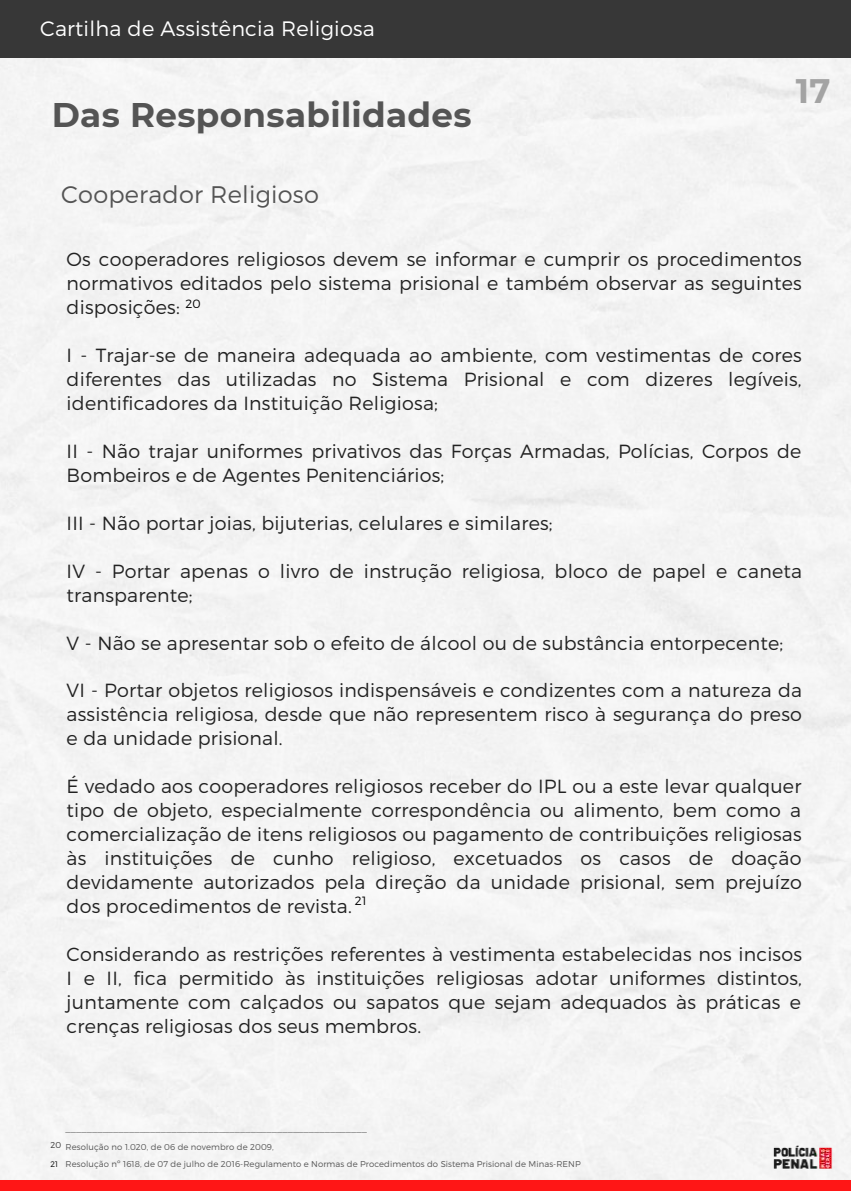
<style>
.page{position:relative;width:851px;height:1191px;background:#fff}
.page>*{position:absolute;margin:0;border:0;box-sizing:border-box;transform-origin:0 0}
.t1{font:700 34.2px "Montserrat";letter-spacing:.01em;color:#545454}
.t2{font:700 34px "Montserrat";color:#a3a3a3}
.t3{font:300 24px "Montserrat";letter-spacing:.01em;color:#545454}
.t4{font:300 20.8px "Montserrat";letter-spacing:.01em;color:#fff}
.t5{font:300 19px/24px "Montserrat";letter-spacing:.01em;color:#222;text-align:justify}
.t6{font:300 12px "Montserrat";color:#000}
.t7{font:300 9.4px "Montserrat";color:#545454}
.t8{font:300 8.4px/17px "Montserrat";letter-spacing:.01em;color:#545454}
.t9{font:300 8.4px "Montserrat";color:#373737}
.t10{font:300 8px "Montserrat";color:#000}
</style>
<div class="page">
<div style="left:0;top:57px;width:850px;height:1124px;background:#f4f4f4"></div>
<img style="left:768px;top:1141px;width:67px;height:33px">
<div style="left:0;top:1181px;width:850px;height:9px;background:#ff1616"></div>
<div style="left:0;top:0;width:850px;height:57px;background:#373737"></div>
<p class="t4" style="left:40px;top:15px;width:336px">Cartilha de Assistência Religiosa</p>
<h1 class="t1" style="left:52px;top:94px;width:421px">Das Responsabilidades</h1>
<p class="t3" style="left:61px;top:179px;width:259px">Cooperador Religioso</p>
<h2 class="t2" style="left:795px;top:70px;width:36px">17</h2>
<p class="t5" style="left:67px;top:246px;width:736px">Os cooperadores religiosos devem se informar e cumprir os procedimentos normativos editados pelo sistema prisional e também observar as seguintes disposições:</p>
<p class="t5" style="left:67px;top:342px;width:736px">I - Trajar-se de maneira adequada ao ambiente, com vestimentas de cores diferentes das utilizadas no Sistema Prisional e com dizeres legíveis, identificadores da Instituição Religiosa;</p>
<p class="t5" style="left:67px;top:438px;width:735px">II - Não trajar uniformes privativos das Forças Armadas, Polícias, Corpos de<br>Bombeiros e de Agentes Penitenciários;</p>
<p class="t5" style="left:67px;top:510px;width:487px">III - Não portar joias, bijuterias, celulares e similares;</p>
<p class="t5" style="left:67px;top:558px;width:736px">IV - Portar apenas o livro de instrução religiosa, bloco de papel e caneta transparente;</p>
<p class="t5" style="left:67px;top:630px;width:717px">V - Não se apresentar sob o efeito de álcool ou de substância entorpecente;</p>
<p class="t5" style="left:67px;top:678px;width:736px">VI - Portar objetos religiosos indispensáveis e condizentes com a natureza da assistência religiosa, desde que não representem risco à segurança do preso e da unidade prisional.</p>
<p class="t5" style="left:67px;top:774px;width:736px">É vedado aos cooperadores religiosos receber do IPL ou a este levar qualquer tipo de objeto, especialmente correspondência ou alimento, bem como a comercialização de itens religiosos ou pagamento de contribuições religiosas às instituições de cunho religioso, excetuados os casos de doação devidamente autorizados pela direção da unidade prisional, sem prejuízo dos procedimentos de revista.</p>
<p class="t5" style="left:67px;top:942px;width:736px">Considerando as restrições referentes à vestimenta estabelecidas nos incisos I e II, fica permitido às instituições religiosas adotar uniformes distintos, juntamente com calçados ou sapatos que sejam adequados às práticas e crenças religiosas dos seus membros.</p>
<p class="t6" style="left:185px;top:296px;width:17px">20</p>
<p class="t6" style="left:355px;top:893px;width:13px">21</p>
<p class="t7" style="left:66px;top:1122px;width:303px">_________________________________________________________</p>
<p class="t8" style="left:66px;top:1138px;width:516px">Resolução no 1.020, de 06 de novembro de 2009,<br>Resolução nº 1618, de 07 de julho de 2016-Regulamento e Normas de Procedimentos do Sistema Prisional de Minas-RENP</p>
<p class="t9" style="left:50px;top:1139px;width:12px">20</p>
<p class="t10" style="left:50px;top:1159px;width:9px">21</p>
</div>
